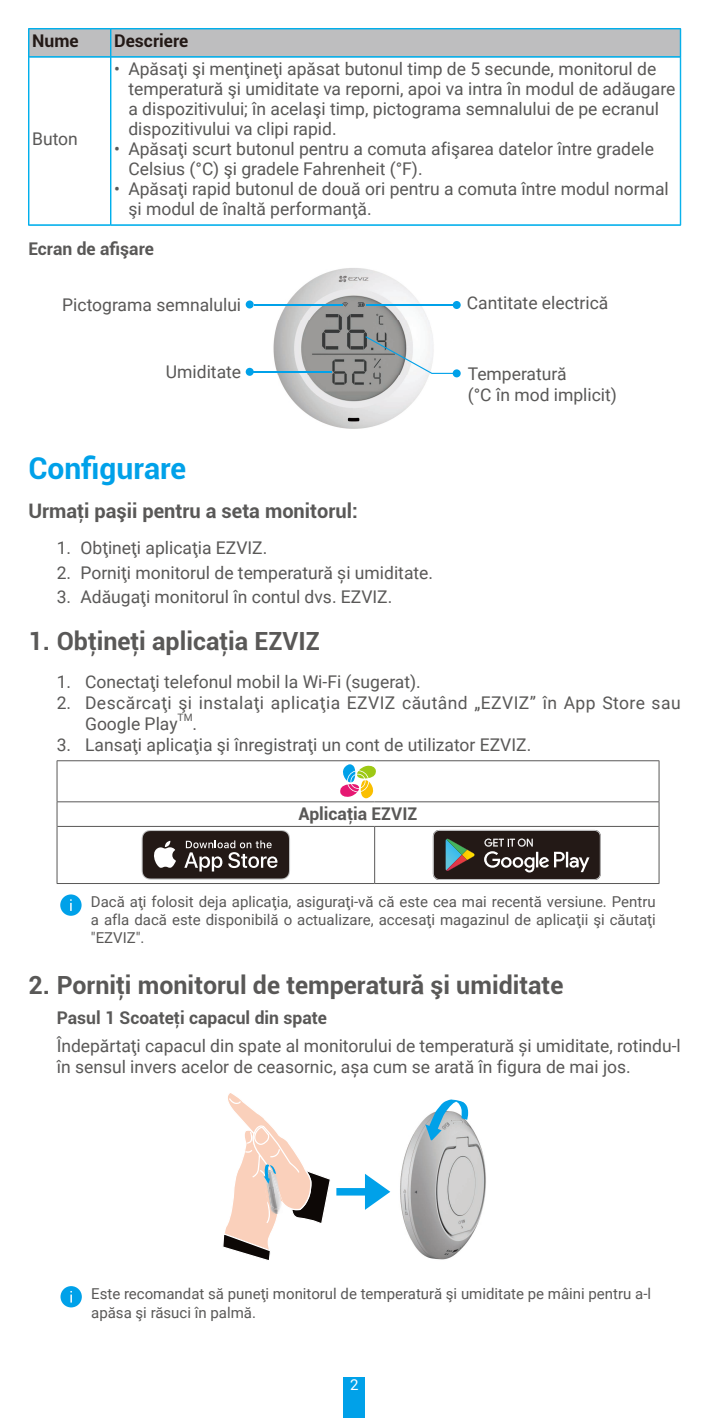
<style>
.page{position:relative;width:709px;height:1418px;background:#fff}
.page>*{position:absolute;margin:0;border:0;box-sizing:border-box;transform-origin:0 0}
.t1{font:700 30px "Roboto";color:#00a1e9}
.t2{font:700 25px "Roboto";color:#595857}
.t3{font:700 20px "Roboto";color:#595857}
.t4{font:17.5px/20px "Roboto";color:#595857}
.t5{font:17.5px/21px "Roboto";letter-spacing:.025em;color:#595857}
.t6{font:700 17.5px "Roboto";color:#595857}
.t7{font:700 17.5px "Roboto";color:#231916}
.t8{font:15px/18px "Roboto";color:#595857;text-align:justify}
.t9{font:15px "Roboto";color:#fff}
.t10{font:10.25px "Roboto";color:#595857}
</style>
<div class="page">
<div style="left:344px;top:1376px;width:21px;height:41px;background:#00a1e9"></div>
<hr style="left:28px;top:28px;width:83px;height:1px;background:#00afec">
<hr style="left:111px;top:28px;width:569px;height:1px;background:#00afec">
<div style="left:28px;top:29px;width:653px;height:28px;background:#bebebf"></div>
<hr style="left:29px;top:56px;width:82px;height:1px;background:#00afec">
<hr style="left:28px;top:57px;width:83px;height:1px;background:#00afec">
<hr style="left:111px;top:56px;width:569px;height:1px;background:#00afec">
<hr style="left:111px;top:57px;width:569px;height:1px;background:#00afec">
<hr style="left:28px;top:57px;width:1px;height:168px;background:#00afec">
<hr style="left:110px;top:57px;width:1px;height:168px;background:#00afec">
<hr style="left:680px;top:57px;width:1px;height:168px;background:#00afec">
<hr style="left:29px;top:224px;width:82px;height:1px;background:#00afec">
<hr style="left:28px;top:225px;width:83px;height:1px;background:#00afec">
<hr style="left:111px;top:224px;width:569px;height:1px;background:#00afec">
<hr style="left:111px;top:225px;width:569px;height:1px;background:#00afec">
<img style="left:272px;top:268px;width:162px;height:161px">
<svg style="left:365px;top:336px;width:87px;height:38px"></svg>
<div style="left:246px;top:300px;width:8px;height:8px;background:#00a1e9;border-radius:50%"></div>
<hr style="left:254px;top:304px;width:88px;height:1px;background:#00a1e9">
<div style="left:452px;top:301px;width:9px;height:8px;background:#00a1e9;border-radius:50%"></div>
<div style="left:452px;top:369px;width:9px;height:8px;background:#00a1e9;border-radius:50%"></div>
<hr style="left:366px;top:304px;width:88px;height:1px;background:#00a1e9">
<div style="left:246px;top:368px;width:8px;height:8px;background:#00a1e9;border-radius:50%"></div>
<hr style="left:254px;top:371px;width:78px;height:1px;background:#00a1e9">
<hr style="left:57px;top:801px;width:317px;height:1px;background:#595857">
<hr style="left:374px;top:801px;width:285px;height:1px;background:#595857">
<hr style="left:57px;top:826px;width:317px;height:1px;background:#595857">
<hr style="left:374px;top:826px;width:284px;height:1px;background:#595857">
<hr style="left:374px;top:826px;width:1px;height:57px;background:#595857">
<hr style="left:658px;top:761px;width:1px;height:40px;background:#595857">
<svg style="left:658px;top:802px;width:1px;height:24px"></svg>
<hr style="left:57px;top:760px;width:317px;height:1px;background:#595857">
<hr style="left:57px;top:761px;width:1px;height:40px;background:#595857">
<hr style="left:374px;top:760px;width:285px;height:1px;background:#595857">
<svg style="left:57px;top:802px;width:1px;height:24px"></svg>
<hr style="left:57px;top:826px;width:1px;height:57px;background:#595857">
<hr style="left:658px;top:826px;width:1px;height:57px;background:#595857">
<hr style="left:57px;top:883px;width:317px;height:1px;background:#595857">
<hr style="left:374px;top:883px;width:285px;height:1px;background:#595857">
<svg style="left:340px;top:764px;width:36px;height:34px"></svg>
<svg style="left:142px;top:830px;width:148px;height:49px;background:#4c4442"></svg>
<svg style="left:433px;top:830px;width:168px;height:50px;background:#453f3b"></svg>
<div style="left:60px;top:894px;width:22px;height:21px;background:#00a1e9;border-radius:50%"></div>
<svg style="left:70px;top:899px;width:2px;height:11px"></svg>
<img style="left:400px;top:1111px;width:86px;height:149px">
<svg style="left:425px;top:1099px;width:43px;height:41px"></svg>
<div style="left:336px;top:1187px;width:48px;height:8px;background:#00a1e9"></div>
<svg style="left:365px;top:1173px;width:25px;height:36px"></svg>
<svg style="left:223px;top:1093px;width:107px;height:167px"></svg>
<div style="left:60px;top:1286px;width:22px;height:21px;background:#00a1e9;border-radius:50%"></div>
<svg style="left:70px;top:1291px;width:2px;height:11px"></svg>
<p class="t7" style="left:32px;top:29px;width:48px">Nume</p>
<p class="t7" style="left:114px;top:29px;width:75px">Descriere</p>
<p class="t4" style="left:128px;top:58px;width:548px;text-indent:-14px">• Apăsaţi şi menţineţi apăsat butonul timp de 5 secunde, monitorul de temperatură şi umiditate va reporni, apoi va intra în modul de adăugare a dispozitivului; în acelaşi timp, pictograma semnalului de pe ecranul dispozitivului va clipi rapid.</p>
<p class="t4" style="left:128px;top:138px;width:527px;text-indent:-14px">• Apăsaţi scurt butonul pentru a comuta afişarea datelor între gradele<br>Celsius (°C) şi gradele Fahrenheit (°F).</p>
<p class="t4" style="left:128px;top:178px;width:542px;text-indent:-14px">• Apăsaţi rapid butonul de două ori pentru a comuta între modul normal şi modul de înaltă performanţă.</p>
<p class="t6" style="left:28px;top:236px;width:127px">Ecran de afişare</p>
<p class="t4" style="left:32px;top:128px;width:47px">Buton</p>
<p class="t4" style="left:62px;top:294px;width:180px">Pictograma semnalului</p>
<p class="t4" style="left:166px;top:361px;width:77px">Umiditate</p>
<p class="t4" style="left:467px;top:292px;width:143px">Cantitate electrică</p>
<p class="t4" style="left:468px;top:362px;width:151px;line-height:21px">Temperatură<br>(°C în mod implicit)</p>
<h1 class="t1" style="left:28px;top:447px;width:159px">Configurare</h1>
<p class="t3" style="left:28px;top:497px;width:331px">Urmaţi paşii pentru a seta monitorul:</p>
<p class="t4" style="left:57px;top:537px;width:212px">1. Obţineţi aplicaţia EZVIZ.</p>
<p class="t4" style="left:57px;top:562px;width:378px">2. Porniţi monitorul de temperatură şi umiditate.</p>
<p class="t4" style="left:57px;top:586px;width:337px">3. Adăugaţi monitorul în contul dvs. EZVIZ.</p>
<h2 class="t2" style="left:28px;top:623px;width:293px">1. Obţineţi aplicaţia EZVIZ</h2>
<p class="t4" style="left:57px;top:671px;width:365px">1. Conectaţi telefonul mobil la Wi-Fi (sugerat).</p>
<p class="t5" style="left:85px;top:691px;width:597px;text-indent:-28px">2. Descărcaţi şi instalaţi aplicaţia EZVIZ căutând „EZVIZ” în App Store sau<br>Google Play</p>
<p class="t10" style="left:178px;top:710px;width:16px">TM</p>
<p class="t4" style="left:193px;top:713px;width:6px">.</p>
<p class="t4" style="left:57px;top:734px;width:476px">3. Lansaţi aplicaţia şi înregistraţi un cont de utilizator EZVIZ.</p>
<p class="t6" style="left:298px;top:801px;width:120px">Aplicaţia EZVIZ</p>
<p class="t8" style="left:91px;top:892px;width:566px">Dacă aţi folosit deja aplicaţia, asiguraţi-vă că este cea mai recentă versiune. Pentru a afla dacă este disponibilă o actualizare, accesaţi magazinul de aplicaţii şi căutaţi "EZVIZ".</p>
<h2 class="t2" style="left:28px;top:967px;width:536px">2. Porniţi monitorul de temperatură şi umiditate</h2>
<p class="t6" style="left:57px;top:1005px;width:272px">Pasul 1 Scoateţi capacul din spate</p>
<p class="t4" style="left:57px;top:1035px;width:625px;line-height:21px">Îndepărtaţi capacul din spate al monitorului de temperatură şi umiditate, rotindu-l în sensul invers acelor de ceasornic, aşa cum se arată în figura de mai jos.</p>
<p class="t8" style="left:91px;top:1283px;width:561px;line-height:19.2px">Este recomandat să puneţi monitorul de temperatură şi umiditate pe mâini pentru a-l apăsa şi răsuci în palmă.</p>
<p class="t9" style="left:350px;top:1373px;width:10px">2</p>
</div>
